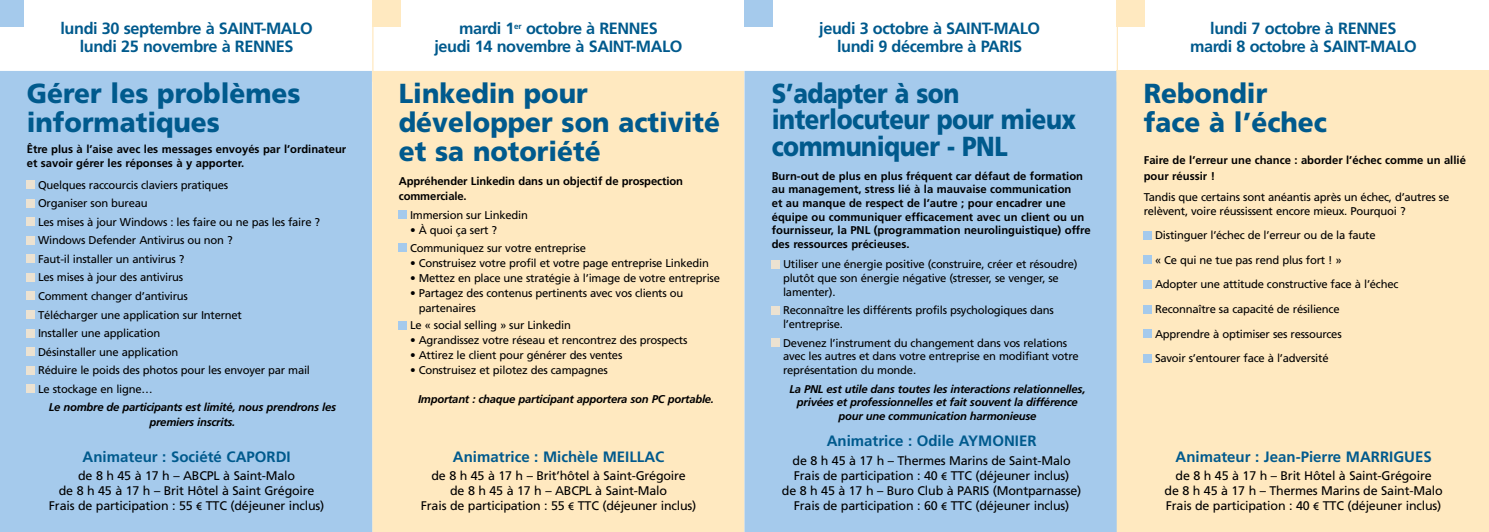
<style>
.page{position:relative;width:1489px;height:532px;background:#fff}
.page>*{position:absolute;margin:0;border:0;box-sizing:border-box;transform-origin:0 0}
.t1{font:900 27.5px/28.8px "Frutiger";color:#005a8d;scale:.95 1}
.t2{font:900 27.5px/26.2px "Frutiger";letter-spacing:-.02em;color:#005a8d;scale:.87 1}
.t3{font:700 16.25px/17.5px "Frutiger";letter-spacing:-.025em;color:#005a8d;text-align:center}
.t4{font:700 15px "Frutiger";color:#005a8d}
.t5{font:12.5px/15px "Frutiger";letter-spacing:-.015em;color:#000;text-align:center}
.t6{font:11.25px/18.5px "Frutiger";letter-spacing:-.02em;color:#000}
.t7{font:700 11.25px/13.5px "Frutiger";color:#000}
.t8{font:italic 700 11.25px/13.5px "Frutiger";letter-spacing:-.02em;color:#000;text-align:center}
.s1{font-family:"Profile"}
</style>
<div class="page">
<div style="left:372px;top:71px;width:372px;height:460px;background:#ffe9c0"></div>
<div style="left:0;top:71px;width:372px;height:460px;background:#a5caec"></div>
<div style="left:0;top:0;width:24px;height:27px;background:#a5caec"></div>
<div style="left:372px;top:0;width:28px;height:27px;background:#ffe9c0"></div>
<hr style="left:372px;top:0;width:1px;height:82px;background:#ffe9c0">
<div style="left:1116px;top:71px;width:372px;height:460px;background:#ffe9c0"></div>
<div style="left:744px;top:71px;width:372px;height:460px;background:#a5caec"></div>
<div style="left:744px;top:0;width:28px;height:27px;background:#a5caec"></div>
<div style="left:1116px;top:0;width:28px;height:27px;background:#ffe9c0"></div>
<hr style="left:1116px;top:0;width:1px;height:82px;background:#ffe9c0">
<div style="left:27px;top:180px;width:8px;height:8px;background:#ece2d1"></div>
<div style="left:27px;top:199px;width:8px;height:8px;background:#ece2d1"></div>
<div style="left:27px;top:217px;width:8px;height:9px;background:#ece2d1"></div>
<div style="left:27px;top:236px;width:8px;height:8px;background:#ece2d1"></div>
<div style="left:27px;top:255px;width:8px;height:8px;background:#ece2d1"></div>
<div style="left:27px;top:273px;width:8px;height:8px;background:#ece2d1"></div>
<div style="left:27px;top:292px;width:8px;height:8px;background:#ece2d1"></div>
<div style="left:27px;top:310px;width:8px;height:8px;background:#ece2d1"></div>
<div style="left:27px;top:329px;width:8px;height:8px;background:#ece2d1"></div>
<div style="left:27px;top:347px;width:8px;height:8px;background:#ece2d1"></div>
<div style="left:27px;top:366px;width:8px;height:8px;background:#ece2d1"></div>
<div style="left:27px;top:384px;width:8px;height:8px;background:#ece2d1"></div>
<div style="left:771px;top:260px;width:8px;height:8px;background:#ece2d1"></div>
<div style="left:771px;top:306px;width:8px;height:8px;background:#ece2d1"></div>
<div style="left:771px;top:338px;width:8px;height:9px;background:#ece2d1"></div>
<div style="left:399px;top:210px;width:8px;height:8px;background:#a5caec"></div>
<div style="left:399px;top:243px;width:8px;height:8px;background:#a5caec"></div>
<div style="left:399px;top:321px;width:8px;height:8px;background:#a5caec"></div>
<div style="left:1143px;top:231px;width:8px;height:8px;background:#a5caec"></div>
<div style="left:1143px;top:256px;width:8px;height:8px;background:#a5caec"></div>
<div style="left:1143px;top:280px;width:8px;height:8px;background:#a5caec"></div>
<div style="left:1143px;top:305px;width:8px;height:8px;background:#a5caec"></div>
<div style="left:1143px;top:329px;width:8px;height:8px;background:#a5caec"></div>
<div style="left:1143px;top:354px;width:8px;height:8px;background:#a5caec"></div>
<h2 class="t3" style="left:61px;top:20px;width:254px">lundi 30 septembre à SAINT-MALO lundi 25 novembre à RENNES</h2>
<h2 class="t3" style="left:434px;top:20px;width:249px">mardi 1<sup>er</sup> octobre à RENNES<br>jeudi 14 novembre à SAINT-MALO</h2>
<h2 class="t3" style="left:819px;top:20px;width:222px">jeudi 3 octobre à SAINT-MALO lundi 9 décembre à PARIS</h2>
<h2 class="t3" style="left:1189px;top:20px;width:228px">lundi 7 octobre à RENNES mardi 8 octobre à SAINT-MALO</h2>
<h1 class="t1" style="left:1143px;top:79px;width:194px">Rebondir face à l’échec</h1>
<p class="t7" style="left:1143px;top:151px;width:324px;line-height:16.2px">Faire de l’erreur une chance : aborder l’échec comme un allié pour réussir !</p>
<p class="t6" style="left:1143px;top:190px;width:307px;line-height:13.8px">Tandis que certains sont anéantis après un échec, d’autres se relèvent, voire réussissent encore mieux. Pourquoi ?</p>
<p class="t6" style="left:1154px;top:223px;width:245px;line-height:24.6px">Distinguer l’échec de l’erreur ou de la faute<br>« Ce qui ne tue pas rend plus fort ! »<br>Adopter une attitude constructive face à l’échec Reconnaître sa capacité de résilience<br>Apprendre à optimiser ses ressources<br>Savoir s’entourer face à l’adversité</p>
<h1 class="t1" style="left:27px;top:79px;width:290px">Gérer les problèmes informatiques</h1>
<p class="t7" style="left:27px;top:142px;width:321px">Être plus à l’aise avec les messages envoyés par l’ordinateur et savoir gérer les réponses à y apporter.</p>
<p class="t6" style="left:38px;top:175px;width:284px">Quelques raccourcis claviers pratiques<br>Organiser son bureau<br>Les mises à jour Windows : les faire ou ne pas les faire ?<br>Windows Defender Antivirus ou non ?<br>Faut-il installer un antivirus ?<br>Les mises à jour des antivirus<br>Comment changer d’antivirus<br>Télécharger une application sur Internet<br>Installer une application<br>Désinstaller une application<br>Réduire le poids des photos pour les envoyer par mail Le stockage en ligne…</p>
<p class="t8" style="left:49px;top:399px;width:289px;line-height:15px">Le nombre de participants est limité, nous prendrons les premiers inscrits.</p>
<h1 class="t1" style="left:399px;top:79px;width:340px">Linkedin pour développer son activité et sa notoriété</h1>
<p class="t7" style="left:399px;top:173px;width:286px;line-height:15px">Appréhender Linkedin dans un objectif de prospection commerciale.</p>
<p class="t6" style="left:410px;top:205px;width:119px">Immersion sur Linkedin</p>
<p class="t6" style="left:410px;top:220px;width:177px;line-height:17.9px">• À quoi ça sert ?<br>Communiquez sur votre entreprise</p>
<p class="t6" style="left:410px;top:253px;width:300px">• Construisez votre profil et votre page entreprise Linkedin</p>
<p class="t6" style="left:410px;top:268px;width:311px">• Mettez en place une stratégie à l’image de votre entreprise</p>
<p class="t6" style="left:418px;top:285px;width:266px;line-height:15px;text-indent:-9px">• Partagez des contenus pertinents avec vos clients ou partenaires</p>
<p class="t6" style="left:410px;top:316px;width:162px">Le « social selling » sur Linkedin</p>
<p class="t6" style="left:410px;top:331px;width:279px">• Agrandissez votre réseau et rencontrez des prospects</p>
<p class="t6" style="left:410px;top:346px;width:214px">• Attirez le client pour générer des ventes</p>
<p class="t6" style="left:410px;top:361px;width:199px">• Construisez et pilotez des campagnes</p>
<p class="t8" style="left:418px;top:392px;width:297px">Important : chaque participant apportera son PC portable.</p>
<h1 class="t2" style="left:771px;top:80px;width:351px">S’adapter à son interlocuteur pour mieux communiquer - PNL</h1>
<p class="t7" style="left:771px;top:169px;width:320px">Burn-out de plus en plus fréquent car défaut de formation au management, stress lié à la mauvaise communication<br>et au manque de respect de l’autre ; pour encadrer une équipe ou communiquer efficacement avec un client ou un fournisseur, la PNL (programmation neurolinguistique) offre des ressources précieuses.</p>
<p class="t6" style="left:783px;top:257px;width:296px;line-height:13.5px">Utiliser une énergie positive (construire, créer et résoudre) plutôt que son énergie négative (stresser, se venger, se lamenter).</p>
<p class="t6" style="left:783px;top:303px;width:272px;line-height:13.5px">Reconnaître les différents profils psychologiques dans l’entreprise.</p>
<p class="t6" style="left:783px;top:336px;width:297px;line-height:13.5px">Devenez l’instrument du changement dans vos relations avec les autres et dans votre entreprise en modifiant votre représentation du monde.</p>
<p class="t8" style="left:789px;top:382px;width:297px">La PNL est utile dans toutes les interactions relationnelles, privées et professionnelles et fait souvent la différence pour une communication harmonieuse</p>
<h3 class="t4" style="left:83px;top:447px;width:209px">Animateur : Société CAPORDI</h3>
<p class="t5" style="left:49px;top:468px;width:277px">de 8 h 45 à 17 h – ABCPL à Saint-Malo<br>de 8 h 45 à 17 h – Brit Hôtel à Saint Grégoire<br>Frais de participation : 55 <span class="s1">€</span> TTC (déjeuner inclus)</p>
<h3 class="t4" style="left:453px;top:447px;width:213px">Animatrice : Michèle MEILLAC</h3>
<p class="t5" style="left:421px;top:468px;width:277px">de 8 h 45 à 17 h – Brit’hôtel à Saint-Grégoire<br>de 8 h 45 à 17 h – ABCPL à Saint-Malo<br>Frais de participation : 55 <span class="s1">€</span> TTC (déjeuner inclus)</p>
<h3 class="t4" style="left:826px;top:432px;width:211px">Animatrice : Odile AYMONIER</h3>
<p class="t5" style="left:782px;top:453px;width:301px">de 8 h 45 à 17 h – Thermes Marins de Saint-Malo Frais de participation : 40 <span class="s1">€</span> TTC (déjeuner inclus)<br>de 8 h 45 à 17 h – Buro Club à PARIS (Montparnasse)<br>Frais de participation : 60 <span class="s1">€</span> TTC (déjeuner inclus)</p>
<h3 class="t4" style="left:1175px;top:447px;width:258px">Animateur : Jean-Pierre MARRIGUES</h3>
<p class="t5" style="left:1164px;top:468px;width:279px">de 8 h 45 à 17 h – Brit Hôtel à Saint-Grégoire<br>de 8 h 45 à 17 h – Thermes Marins de Saint-Malo<br>Frais de participation : 40 <span class="s1">€</span> TTC (déjeuner inclus)</p>
</div>
